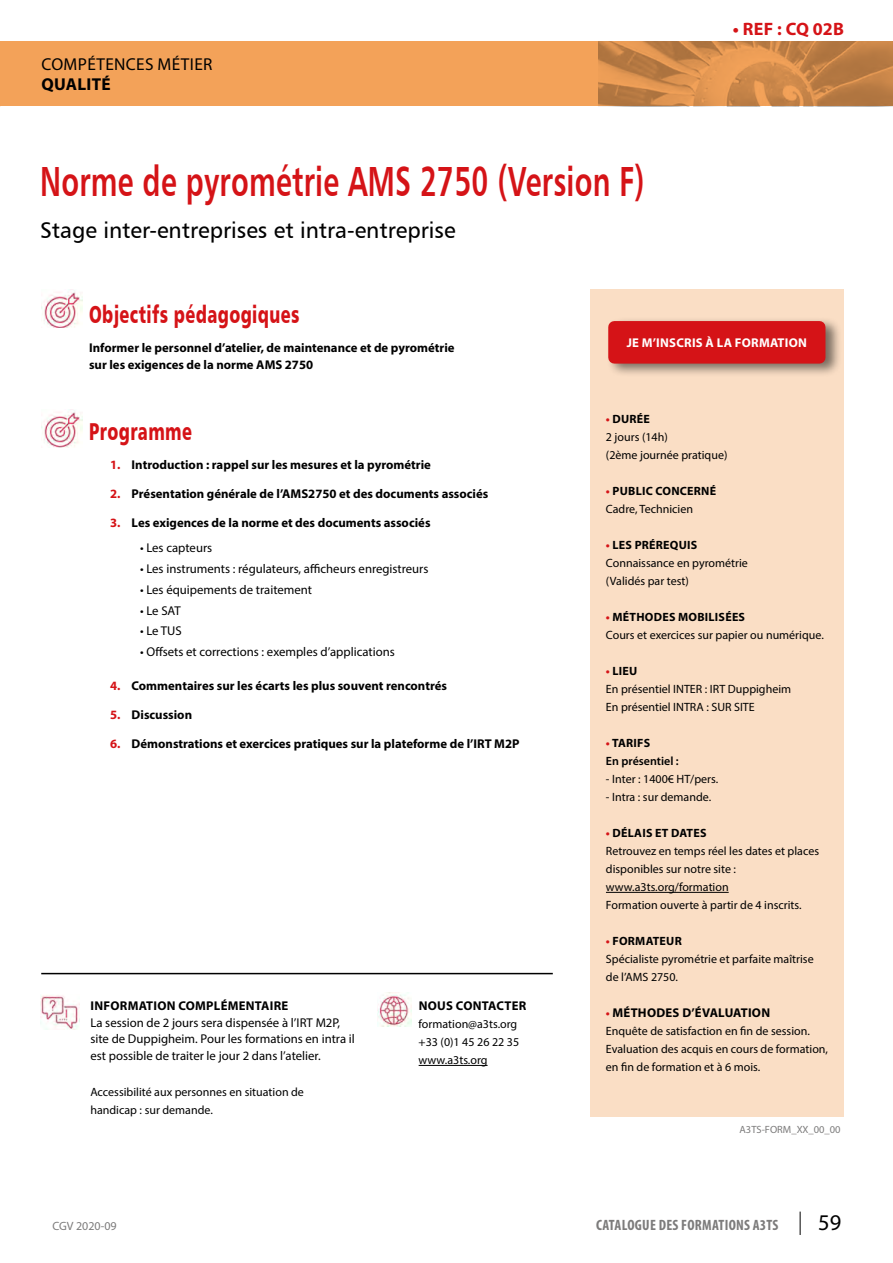
<style>
.page{position:relative;width:893px;height:1263px;background:#fff}
.page>*{position:absolute;margin:0;border:0;box-sizing:border-box;transform-origin:0 0}
.t1{font:42.15px "Humanist 777 BT Bold B";letter-spacing:.01em;color:#d51317;scale:.68 1}
.t2{font:24.45px "Humanist 777 BT Black B";letter-spacing:.025em;color:#d51317;scale:.68 1}
.t3{font:22.5px "Humanist 777 BT Roman B";color:#000}
.t4{font:22.5px "Myriad Pro";color:#000}
.ref{font:700 18px "Myriad Pro";letter-spacing:.01em;color:#d51317}
.t5{font:17.25px/20.7px "Myriad Pro";letter-spacing:.02em;color:#000}
.t6{font:700 condensed 15px "Myriad Pro";letter-spacing:.02em;color:#7c7b7b}
.t7{font:700 12.75px/16.5px "Myriad Pro";color:#000}
.Style_de_paragraphe{font:12.75px/16.5px "Myriad Pro";color:#000}
.t8{font:700 12.75px "Myriad Pro";letter-spacing:.02em;color:#000}
.t9{font:700 12.75px "Myriad Pro";letter-spacing:.02em;color:#fff}
.t10{font:12px/18px "Myriad Pro";color:#000}
.t11{font:700 12px "Myriad Pro";letter-spacing:.02em;color:#000}
.t12{font:600 12px "Myriad Pro";color:#000}
.t13{font:12px "Myriad Pro";color:#7c7b7b}
.t14{font:10.5px "Myriad Pro";color:#7c7b7b}
.s1{font-weight:700}
.s2{color:#d51317}
.s3{font-weight:700;color:#d51317}
.s4{font-size:12px;color:#d51317}
</style>
<div class="page">
<svg style="left:800px;top:1211px;width:1px;height:24px"></svg>
<div style="left:590px;top:289px;width:253px;height:828px;background:#fadec5"></div>
<div style="left:0;top:41px;width:893px;height:65px;background:#f3a259"></div>
<hr style="left:606px;top:892px;width:123px;height:1px;background:#000">
<img style="left:599px;top:41px;width:294px;height:65px">
<img style="left:41px;top:289px;width:42px;height:38px">
<img style="left:41px;top:409px;width:42px;height:38px">
<hr style="left:419px;top:1065px;width:69px;height:1px;background:#000">
<hr style="left:41px;top:973px;width:512px;height:1px;background:#000">
<img style="left:40px;top:995px;width:40px;height:34px">
<img style="left:377px;top:992px;width:34px;height:34px">
<div style="left:606px;top:316px;width:236px;height:61px;background:#000;opacity:.51"></div>
<div style="left:614px;top:327px;width:205px;height:31px;background:#d51317"></div>
<div style="left:608px;top:321px;width:217px;height:43px;border:12px solid #d51317"></div>
<p class="t5" style="left:41px;top:53px;width:173px">COMPÉTENCES MÉTIER<br><span class="s1">QUALITÉ</span></p>
<p class="t1" style="left:40px;top:154px;width:890px">Norme de pyrométrie AMS 2750 (Version F)</p>
<p class="t3" style="left:40px;top:216px;width:417px">Stage inter-entreprises et intra-entreprise</p>
<p class="ref" style="left:733px;top:17px;width:112px">• REF : CQ 02B</p>
<p class="t2" style="left:89px;top:299px;width:311px">Objectifs pédagogiques</p>
<p class="t7" style="left:89px;top:339px;width:367px">Informer le personnel d’atelier, de maintenance et de pyrométrie sur les exigences de la norme AMS 2750</p>
<p class="t2" style="left:89px;top:415px;width:153px">Programme</p>
<p class="t7" style="left:110px;top:456px;width:322px"><span class="s2">1.</span> Introduction : rappel sur les mesures et la pyrométrie</p>
<p class="t7" style="left:110px;top:485px;width:380px"><span class="s2">2.</span> Présentation générale de l’AMS2750 et des documents associés</p>
<p class="t7" style="left:110px;top:514px;width:322px"><span class="s2">3.</span> Les exigences de la norme et des documents associés</p>
<p class="Style_de_paragraphe" style="left:140px;top:539px;width:74px">• Les capteurs</p>
<p class="Style_de_paragraphe" style="left:140px;top:560px;width:290px">• Les instruments : régulateurs, afficheurs enregistreurs</p>
<p class="Style_de_paragraphe" style="left:140px;top:581px;width:174px">• Les équipements de traitement</p>
<p class="Style_de_paragraphe" style="left:140px;top:602px;width:42px">• Le SAT</p>
<p class="Style_de_paragraphe" style="left:140px;top:623px;width:43px">• Le TUS</p>
<p class="Style_de_paragraphe" style="left:140px;top:643px;width:256px">• Offsets et corrections : exemples d’applications</p>
<p class="t7" style="left:110px;top:677px;width:338px"><span class="s2">4.</span> Commentaires sur les écarts les plus souvent rencontrés</p>
<p class="t7" style="left:110px;top:706px;width:84px"><span class="s2">5.</span> Discussion</p>
<p class="t7" style="left:110px;top:735px;width:411px"><span class="s2">6.</span> Démonstrations et exercices pratiques sur la plateforme de l’IRT M2P</p>
<p class="t8" style="left:91px;top:997px;width:199px">INFORMATION COMPLÉMENTAIRE</p>
<p class="Style_de_paragraphe" style="left:90px;top:1014px;width:266px">La session de 2 jours sera dispensée à l’IRT M2P, site de Duppigheim. Pour les formations en intra il est possible de traiter le jour 2 dans l’atelier.</p>
<p class="t10" style="left:90px;top:1082px;width:215px">Accessibilité aux personnes en situation de handicap : sur demande.</p>
<p class="t8" style="left:419px;top:997px;width:109px">NOUS CONTACTER</p>
<p class="t10" style="left:419px;top:1015px;width:100px">formation@a3ts.org</p>
<p class="t10" style="left:419px;top:1033px;width:102px">+33 (0)1 45 26 22 35</p>
<p class="t10" style="left:419px;top:1051px;width:70px">www.a3ts.org</p>
<p class="t9" style="left:627px;top:334px;width:182px">JE M’INSCRIS À LA FORMATION</p>
<p class="t10" style="left:606px;top:410px;width:63px"><span class="s3">•</span> <span class="s1">DURÉE<br></span>2 jours (14h)</p>
<p class="t10" style="left:606px;top:446px;width:123px">(2ème journée pratique)</p>
<p class="t11" style="left:606px;top:483px;width:112px"><span class="s2">•</span> PUBLIC CONCERNÉ</p>
<p class="t10" style="left:606px;top:500px;width:89px">Cadre, Technicien</p>
<p class="t11" style="left:606px;top:537px;width:93px"><span class="s2">•</span> LES PRÉREQUIS</p>
<p class="t10" style="left:606px;top:554px;width:143px">Connaissance en pyrométrie</p>
<p class="t10" style="left:606px;top:572px;width:84px">(Validés par test)</p>
<p class="t11" style="left:606px;top:609px;width:141px"><span class="s2">•</span> MÉTHODES MOBILISÉES</p>
<p class="t10" style="left:606px;top:626px;width:219px">Cours et exercices sur papier ou numérique.</p>
<p class="t11" style="left:606px;top:663px;width:33px"><span class="s2">•</span> LIEU</p>
<p class="t10" style="left:606px;top:680px;width:187px">En présentiel INTER : IRT Duppigheim</p>
<p class="t10" style="left:606px;top:698px;width:150px">En présentiel INTRA : SUR SITE</p>
<p class="t11" style="left:606px;top:735px;width:46px"><span class="s2">•</span> TARIFS</p>
<p class="t12" style="left:606px;top:753px;width:74px">En présentiel :</p>
<p class="t10" style="left:606px;top:770px;width:114px">- Inter : 1400€ HT/pers.</p>
<p class="t10" style="left:606px;top:788px;width:107px">- Intra : sur demande.</p>
<p class="t11" style="left:606px;top:825px;width:102px"><span class="s2">•</span> DÉLAIS ET DATES</p>
<p class="t10" style="left:606px;top:842px;width:215px">Retrouvez en temps réel les dates et places disponibles sur notre site : www.a3ts.org/formation</p>
<p class="t10" style="left:606px;top:896px;width:197px">Formation ouverte à partir de 4 inscrits.</p>
<p class="t11" style="left:606px;top:933px;width:77px"><span class="s2">•</span> FORMATEUR</p>
<p class="t10" style="left:606px;top:950px;width:209px">Spécialiste pyrométrie et parfaite maîtrise de l’AMS 2750.</p>
<p class="t8" style="left:606px;top:1004px;width:166px"><span class="s4">•</span> MÉTHODES D’ÉVALUATION</p>
<p class="t10" style="left:606px;top:1022px;width:205px">Enquête de satisfaction en fin de session.</p>
<p class="t10" style="left:606px;top:1040px;width:224px">Evaluation des acquis en cours de formation, en fin de formation et à 6 mois.</p>
<p class="t14" style="left:739px;top:1123px;width:102px">A3TS-FORM_XX_00_00</p>
<p class="t13" style="left:52px;top:1218px;width:66px">CGV 2020-09</p>
<p class="t6" style="left:596px;top:1215px;width:184px">CATALOGUE DES FORMATIONS A3TS</p>
<h3 class="t4" style="left:818px;top:1208px;width:25px">59</h3>
</div>
